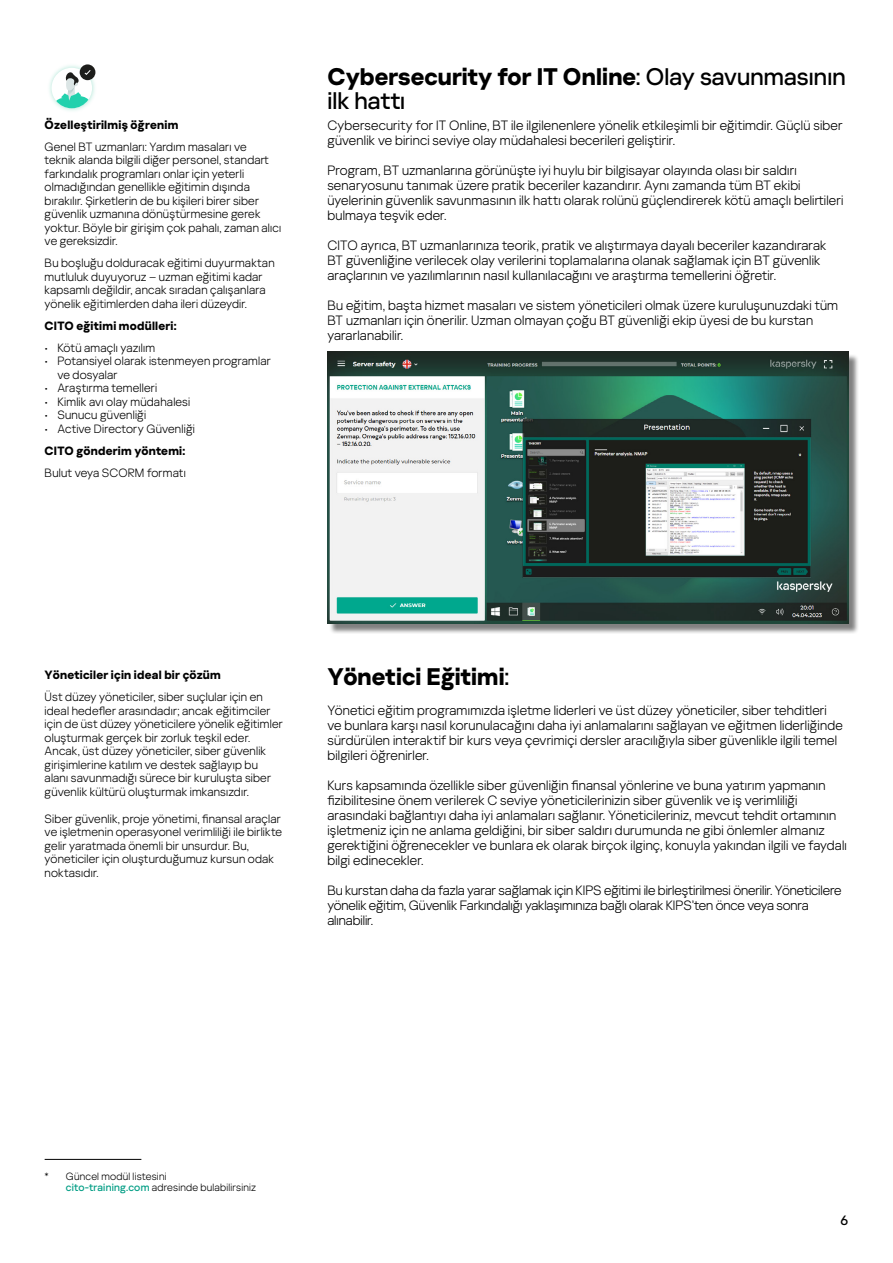
<style>
.page{position:relative;width:893px;height:1263px;background:#fff}
.page>*{position:absolute;margin:0;border:0;box-sizing:border-box;transform-origin:0 0}
.t1{font:500 24px/24px "Kaspersky Sans Display";color:#000}
.t2{font:700 24px "Kaspersky Sans Display";letter-spacing:.005em;color:#000}
.t3{font:300 13.5px/15px "Kaspersky Sans Display";letter-spacing:.015em;color:#000}
.t4{font:300 13.5px/15px "Kaspersky Sans Display";letter-spacing:-.005em;color:#000}
.t5{font:500 13.5px "Kaspersky Sans Display";color:#000}
.t6{font:300 12px/13.5px "Kaspersky Sans Display";letter-spacing:.015em;color:#000}
.t7{font:700 12px "Kaspersky Sans Display";letter-spacing:.02em;color:#000}
.t8{font:300 10.5px/10.5px "Kaspersky Sans Display";letter-spacing:.025em;color:#000}
.s1{font-weight:700}
.s2{font-weight:500}
.s3{font-weight:500;color:#009d84}
</style>
<div class="page">
<img style="left:49px;top:65px;width:47px;height:46px">
<div style="left:52px;top:68px;width:40px;height:40px;background:#fff;border-radius:50%"></div>
<div style="left:80px;top:64px;width:15px;height:16px;background:#1d1d1b;border-radius:50%"></div>
<svg style="left:56px;top:69px;width:36px;height:39px"></svg>
<div style="left:329px;top:353px;width:530px;height:281px;background:#000;opacity:.5"></div>
<img style="left:327px;top:352px;width:521px;height:272px">
<hr style="left:45px;top:1159px;width:96px;height:1px;background:#000">
<p class="t7" style="left:45px;top:115px;width:135px">Özelleştirilmiş öğrenim</p>
<p class="t6" style="left:45px;top:139px;width:238px">Genel BT uzmanları: Yardım masaları ve<br>teknik alanda bilgili diğer personel, standart farkındalık programları onlar için yeterli olmadığından genellikle eğitimin dışında bırakılır. Şirketlerin de bu kişileri birer siber güvenlik uzmanına dönüştürmesine gerek yoktur. Böyle bir girişim çok pahalı, zaman alıcı ve gereksizdir.</p>
<p class="t6" style="left:45px;top:255px;width:231px">Bu boşluğu dolduracak eğitimi duyurmaktan mutluluk duyuyoruz – uzman eğitimi kadar kapsamlı değildir, ancak sıradan çalışanlara yönelik eğitimlerden daha ileri düzeydir.</p>
<p class="t7" style="left:45px;top:316px;width:134px">CITO eğitimi modülleri:</p>
<p class="t6" style="left:45px;top:340px;width:112px">• Kötü amaçlı yazılım</p>
<p class="t6" style="left:57px;top:353px;width:215px;text-indent:-13px">• Potansiyel olarak istenmeyen programlar ve dosyalar</p>
<p class="t6" style="left:45px;top:380px;width:114px">• Araştırma temelleri</p>
<p class="t6" style="left:45px;top:394px;width:147px">• Kimlik avı olay müdahalesi</p>
<p class="t6" style="left:45px;top:407px;width:103px">• Sunucu güvenliği</p>
<p class="t6" style="left:45px;top:421px;width:152px">• Active Directory Güvenliği</p>
<p class="t7" style="left:45px;top:441px;width:142px">CITO gönderim yöntemi:</p>
<p class="t6" style="left:45px;top:465px;width:143px">Bulut veya SCORM formatı</p>
<h1 class="t1" style="left:327px;top:63px;width:520px"><span class="s1">Cybersecurity for IT Online</span>: Olay savunmasının ilk hattı</h1>
<p class="t3" style="left:327px;top:117px;width:517px">Cybersecurity for IT Online, BT ile ilgilenenlere yönelik etkileşimli bir eğitimdir. Güçlü siber güvenlik ve birinci seviye olay müdahalesi becerileri geliştirir.</p>
<p class="t3" style="left:327px;top:162px;width:517px">Program, BT uzmanlarına görünüşte iyi huylu bir bilgisayar olayında olası bir saldırı senaryosunu tanımak üzere pratik beceriler kazandırır. Aynı zamanda tüm BT ekibi üyelerinin güvenlik savunmasının ilk hattı olarak rolünü güçlendirerek kötü amaçlı belirtileri bulmaya teşvik eder.</p>
<p class="t3" style="left:327px;top:237px;width:500px">CITO ayrıca, BT uzmanlarınıza teorik, pratik ve alıştırmaya dayalı beceriler kazandırarak<br>BT güvenliğine verilecek olay verilerini toplamalarına olanak sağlamak için BT güvenlik araçlarının ve yazılımlarının nasıl kullanılacağını ve araştırma temellerini öğretir.</p>
<p class="t3" style="left:327px;top:297px;width:512px">Bu eğitim, başta hizmet masaları ve sistem yöneticileri olmak üzere kuruluşunuzdaki tüm<br>BT uzmanları için önerilir. Uzman olmayan çoğu BT güvenliği ekip üyesi de bu kurstan yararlanabilir.</p>
<p class="t7" style="left:45px;top:666px;width:178px">Yöneticiler için ideal bir çözüm</p>
<p class="t6" style="left:45px;top:689px;width:240px">Üst düzey yöneticiler, siber suçlular için en ideal hedefler arasındadır; ancak eğitimciler için de üst düzey yöneticilere yönelik eğitimler oluşturmak gerçek bir zorluk teşkil eder.<br>Ancak, üst düzey yöneticiler, siber güvenlik girişimlerine katılım ve destek sağlayıp bu alanı savunmadığı sürece bir kuruluşta siber güvenlik kültürü oluşturmak imkansızdır.</p>
<p class="t6" style="left:45px;top:811px;width:239px">Siber güvenlik, proje yönetimi, finansal araçlar ve işletmenin operasyonel verimliliği ile birlikte gelir yaratmada önemli bir unsurdur. Bu, yöneticiler için oluşturduğumuz kursun odak noktasıdır.</p>
<h1 class="t2" style="left:327px;top:658px;width:183px">Yönetici Eğitimi<span class="s2">:</span></h1>
<p class="t3" style="left:327px;top:702px;width:517px">Yönetici eğitim programımızda işletme liderleri ve üst düzey yöneticiler, siber tehditleri ve bunlara karşı nasıl korunulacağını daha iyi anlamalarını sağlayan ve eğitmen liderliğinde sürdürülen interaktif bir kurs veya çevrimiçi dersler aracılığıyla siber güvenlikle ilgili temel bilgileri öğrenirler.</p>
<p class="t3" style="left:327px;top:777px;width:521px">Kurs kapsamında özellikle siber güvenliğin finansal yönlerine ve buna yatırım yapmanın fizibilitesine önem verilerek C seviye yöneticilerinizin siber güvenlik ve iş verimliliği arasındaki bağlantıyı daha iyi anlamaları sağlanır. Yöneticileriniz, mevcut tehdit ortamının işletmeniz için ne anlama geldiğini, bir siber saldırı durumunda ne gibi önlemler almanız gerektiğini öğrenecekler ve bunlara ek olarak birçok ilginç, konuyla yakından ilgili ve faydalı bilgi edinecekler.</p>
<p class="t4" style="left:327px;top:882px;width:516px">Bu kurstan daha da fazla yarar sağlamak için KIPS eğitimi ile birleştirilmesi önerilir. Yöneticilere yönelik eğitim, Güvenlik Farkındalığı yaklaşımınıza bağlı olarak KIPS’ten önce veya sonra alınabilir.</p>
<p class="t8" style="left:66px;top:1171px;width:192px;text-indent:-21px">* Güncel modül listesini<br><span class="s3">cito-training.com</span> adresinde bulabilirsiniz</p>
<p class="t5" style="left:841px;top:1211px;width:9px">6</p>
</div>
